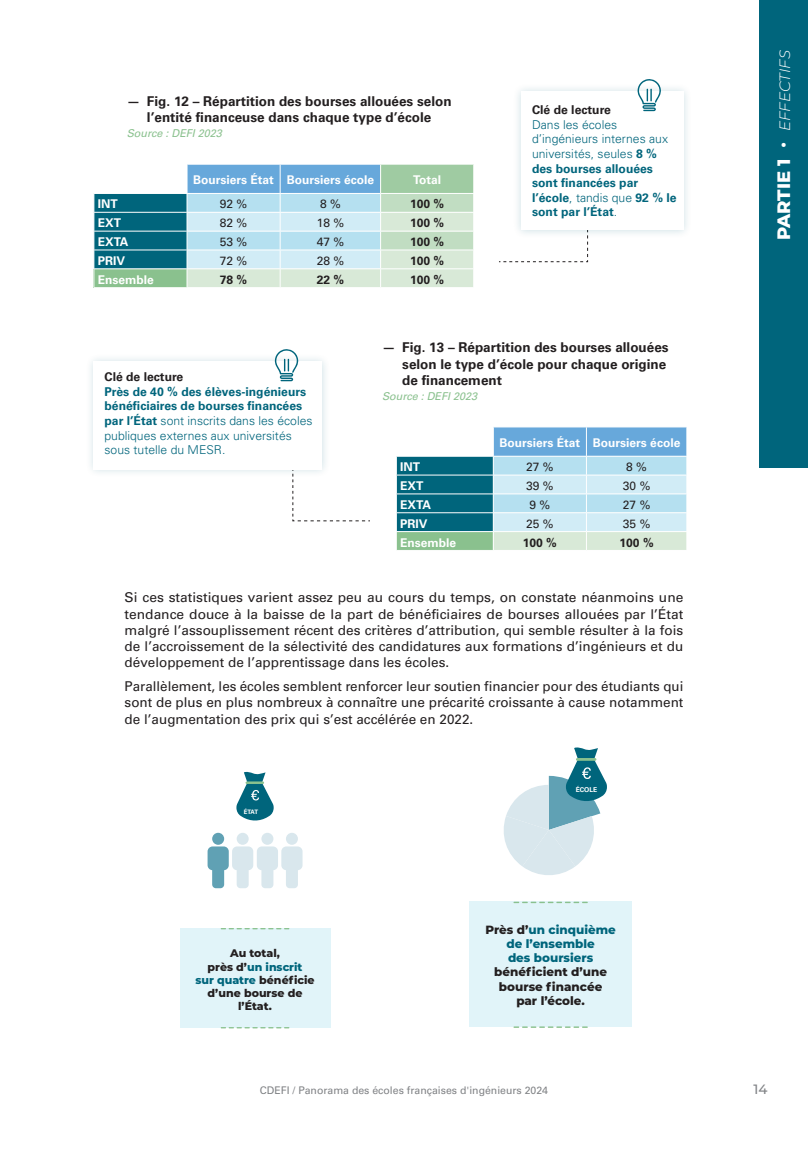
<style>
.page{position:relative;width:808px;height:1149px;background:#fff}
.page>*{position:absolute;margin:0;border:0;box-sizing:border-box;transform-origin:0 0}
.t1{font:italic 300 15px "Montserrat";color:#fff}
.TC{font:13.5px/16.2px "Univers LT 55 Rm";color:#231f20;text-align:justify}
.Titre_illustration{font:13.5px/16.2px "Univers LT 65 Bd";color:#231f20}
.t2{font:500 13.5px "Montserrat";color:#808285}
.clé_de_lecture{font:12.15px/14.5px "Univers LT 45 Lt";color:#00657c}
.t3{font:12.15px "Univers LT 65 Bd";color:#231f20}
.TC-2{font:12px "Univers LT 65 Bd";color:#fff}
.TC-3{font:12px "Univers LT 55 Rm";color:#231f20}
.TC-4{font:12px "Univers LT 65 Bd";color:#231f20}
.t4{font:800 11.85px/14.2px "Montserrat";color:#231f20;text-align:center}
.t5{font:800 10.95px/13.2px "Montserrat";color:#231f20;text-align:center}
.source{font:10.8px "Univers LT 55 Obl";color:#8ac18e}
.t6{font:10.5px "Univers LT 55 Rm";color:#808285}
.légende{font:6.75px "Univers LT 65 Bd";color:#fff}
.légende-2{font:6px "Univers LT 65 Bd";color:#fff}
.s1{font-family:"Univers LT 65 Bd"}
.s2{color:#00657c}
.s3{font-weight:800;font-style:normal;font-size:18px}
</style>
<div class="page">
<div style="left:759px;top:0;width:49px;height:467px;background:#00657c"></div>
<svg style="left:292px;top:479px;width:78px;height:42px"></svg>
<svg style="left:499px;top:238px;width:89px;height:24px"></svg>
<div style="left:512px;top:83px;width:180px;height:155px;background:#00657c;opacity:.2"></div>
<div style="left:521px;top:92px;width:162px;height:138px;background:#fff"></div>
<svg style="left:637px;top:79px;width:24px;height:32px"></svg>
<div style="left:85px;top:352px;width:246px;height:126px;background:#00657c;opacity:.2"></div>
<div style="left:94px;top:361px;width:228px;height:108px;background:#fff"></div>
<svg style="left:275px;top:349px;width:23px;height:32px"></svg>
<svg style="left:94px;top:164px;width:380px;height:123px;background:#a3ccd0"></svg>
<svg style="left:396px;top:427px;width:291px;height:123px;background:#97c5d2"></svg>
<svg style="left:236px;top:771px;width:38px;height:50px"></svg>
<div style="left:180px;top:927px;width:150px;height:100px;background:#e1f4f9"></div>
<svg style="left:221px;top:927px;width:68px;height:2px"></svg>
<svg style="left:221px;top:1027px;width:68px;height:1px"></svg>
<div style="left:212px;top:832px;width:12px;height:12px;background:#60a1b4;border-radius:50%"></div>
<div style="left:261px;top:832px;width:12px;height:12px;background:#d9e7ed;border-radius:50%"></div>
<div style="left:237px;top:832px;width:12px;height:12px;background:#d9e7ed;border-radius:50%"></div>
<svg style="left:208px;top:846px;width:94px;height:41px"></svg>
<div style="left:286px;top:832px;width:12px;height:12px;background:#d9e7ed;border-radius:50%"></div>
<div style="left:469px;top:901px;width:163px;height:125px;background:#e1f4f9"></div>
<svg style="left:514px;top:901px;width:74px;height:1px"></svg>
<svg style="left:513px;top:1026px;width:75px;height:1px"></svg>
<svg style="left:504px;top:747px;width:103px;height:128px"></svg>
<p class="Titre_illustration" style="left:127px;top:93px;width:326px;text-align:center">— Fig. 12 – Répartition des bourses allouées selon l’entité financeuse dans chaque type d’école</p>
<p class="source" style="left:127px;top:127px;width:97px">Source : DEFI 2023</p>
<p class="TC-2" style="left:193px;top:173px;width:82px">Boursiers État</p>
<p class="TC-2" style="left:287px;top:173px;width:89px">Boursiers école</p>
<p class="TC-2" style="left:413px;top:173px;width:30px">Total</p>
<p class="TC-2" style="left:98px;top:197px;width:22px">INT</p>
<p class="TC-3" style="left:220px;top:197px;width:29px">92 %</p>
<p class="TC-3" style="left:320px;top:197px;width:22px">8 %</p>
<p class="TC-4" style="left:410px;top:197px;width:36px">100 %</p>
<p class="TC-2" style="left:98px;top:216px;width:25px">EXT</p>
<p class="TC-3" style="left:220px;top:216px;width:29px">82 %</p>
<p class="TC-3" style="left:317px;top:216px;width:29px">18 %</p>
<p class="TC-4" style="left:410px;top:216px;width:36px">100 %</p>
<p class="TC-2" style="left:98px;top:235px;width:32px">EXTA</p>
<p class="TC-3" style="left:220px;top:235px;width:29px">53 %</p>
<p class="TC-3" style="left:317px;top:235px;width:29px">47 %</p>
<p class="TC-4" style="left:410px;top:235px;width:36px">100 %</p>
<p class="TC-2" style="left:98px;top:254px;width:29px">PRIV</p>
<p class="TC-3" style="left:220px;top:253px;width:29px">72 %</p>
<p class="TC-3" style="left:317px;top:253px;width:29px">28 %</p>
<p class="TC-4" style="left:410px;top:254px;width:36px">100 %</p>
<p class="TC-2" style="left:98px;top:272px;width:58px">Ensemble</p>
<p class="TC-4" style="left:220px;top:272px;width:29px">78 %</p>
<p class="TC-4" style="left:317px;top:272px;width:29px">22 %</p>
<p class="TC-4" style="left:410px;top:272px;width:36px">100 %</p>
<p class="t3" style="left:532px;top:103px;width:80px">Clé de lecture</p>
<p class="clé_de_lecture" style="left:532px;top:117px;width:146px">Dans les écoles d’ingénieurs internes aux universités, seules <span class="s1">8 % des bourses allouées sont financées par l’école</span>, tandis que <span class="s1">92 % le sont par l’État</span>.</p>
<p class="t3" style="left:105px;top:370px;width:80px">Clé de lecture</p>
<p class="clé_de_lecture" style="left:105px;top:384px;width:209px"><span class="s1">Près de 40 % des élèves-ingénieurs bénéficiaires de bourses financées par l’État</span> sont inscrits dans les écoles publiques externes aux universités sous tutelle du MESR.</p>
<p class="Titre_illustration" style="left:402px;top:339px;width:268px;text-indent:-20px">— Fig. 13 – Répartition des bourses allouées selon le type d’école pour chaque origine de financement</p>
<p class="source" style="left:382px;top:389px;width:97px">Source : DEFI 2023</p>
<p class="TC-2" style="left:499px;top:436px;width:82px">Boursiers État</p>
<p class="TC-2" style="left:593px;top:436px;width:89px">Boursiers école</p>
<p class="TC-2" style="left:400px;top:460px;width:22px">INT</p>
<p class="TC-3" style="left:526px;top:459px;width:29px">27 %</p>
<p class="TC-3" style="left:626px;top:459px;width:22px">8 %</p>
<p class="TC-2" style="left:400px;top:478px;width:25px">EXT</p>
<p class="TC-3" style="left:526px;top:478px;width:29px">39 %</p>
<p class="TC-3" style="left:623px;top:478px;width:29px">30 %</p>
<p class="TC-2" style="left:400px;top:497px;width:32px">EXTA</p>
<p class="TC-3" style="left:529px;top:497px;width:22px">9 %</p>
<p class="TC-3" style="left:623px;top:497px;width:29px">27 %</p>
<p class="TC-2" style="left:400px;top:516px;width:29px">PRIV</p>
<p class="TC-3" style="left:526px;top:516px;width:29px">25 %</p>
<p class="TC-3" style="left:623px;top:516px;width:29px">35 %</p>
<p class="TC-2" style="left:400px;top:535px;width:58px">Ensemble</p>
<p class="TC-4" style="left:523px;top:535px;width:36px">100 %</p>
<p class="TC-4" style="left:620px;top:535px;width:36px">100 %</p>
<p class="TC" style="left:125px;top:589px;width:560px">Si ces statistiques varient assez peu au cours du temps, on constate néanmoins une tendance douce à la baisse de la part de bénéficiaires de bourses allouées par l’État malgré l’assouplissement récent des critères d’attribution, qui semble résulter à la fois de l’accroissement de la sélectivité des candidatures aux formations d’ingénieurs et du développement de l’apprentissage dans les écoles.</p>
<p class="TC" style="left:125px;top:678px;width:560px">Parallèlement, les écoles semblent renforcer leur soutien financier pour des étudiants qui sont de plus en plus nombreux à connaître une précarité croissante à cause notamment de l’augmentation des prix qui s’est accélérée en 2022.</p>
<p class="légende-2" style="left:244px;top:807px;width:16px">ÉTAT</p>
<p class="t5" style="left:195px;top:946px;width:121px">Au total,<br>près d’<span class="s2">un inscrit<br>sur quatre</span> bénéficie d’une bourse de l’État.</p>
<p class="légende" style="left:576px;top:785px;width:23px">ÉCOLE</p>
<p class="t4" style="left:485px;top:921px;width:132px">Près d’<span class="s2">un cinquième de l’ensemble<br>des boursiers </span>bénéficient d’une bourse financée<br>par l’école.</p>
<p class="t6" style="left:260px;top:1083px;width:290px">CDEFI / Panorama des écoles françaises d'ingénieurs 2024</p>
<p class="t1" style="left:774px;top:240px;width:191px;rotate:-90deg"><span class="s3">PARTIE 1 ·</span> EFFECTIFS</p>
<p class="t2" style="left:754px;top:1079px;width:16px">14</p>
</div>
